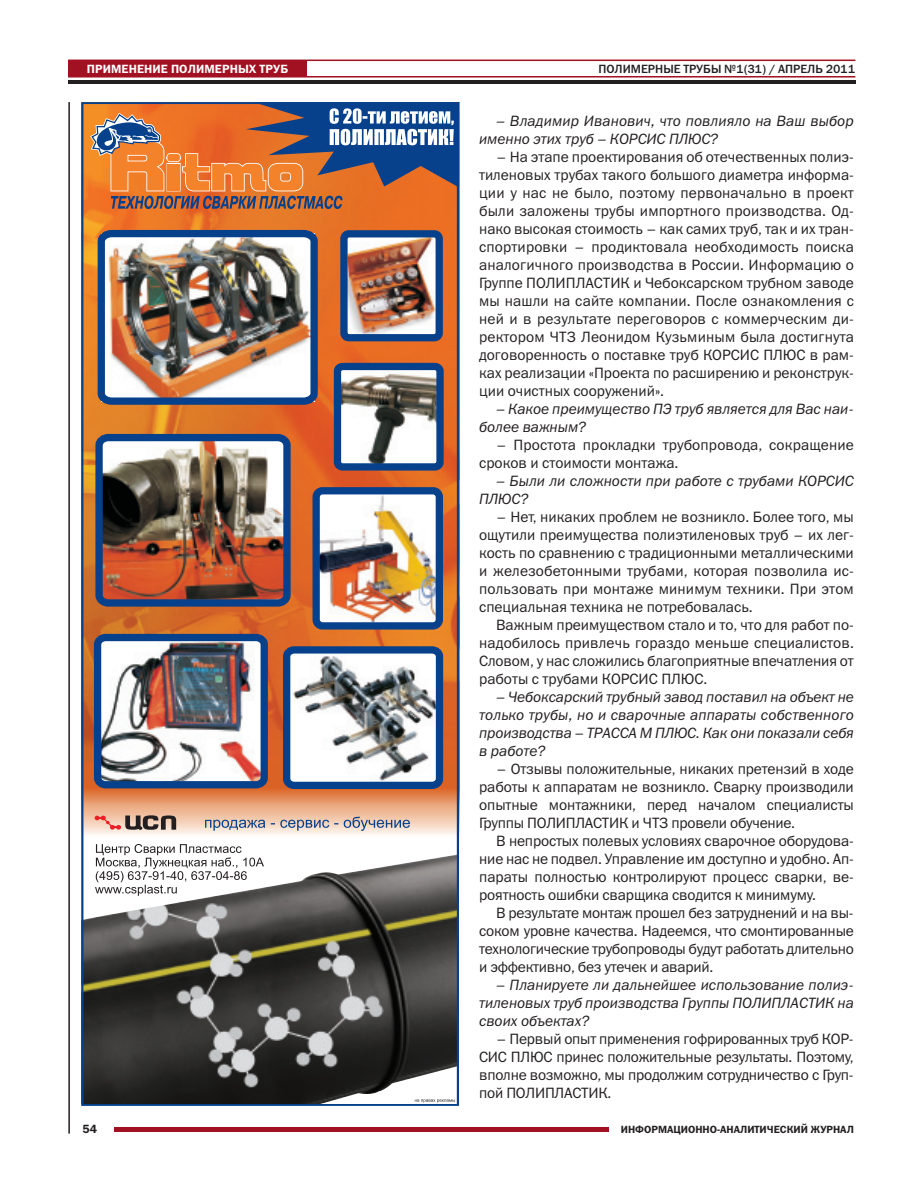
<style>
.page{position:relative;width:915px;height:1191px;background:#fff}
.page>*{position:absolute;margin:0;border:0;box-sizing:border-box;transform-origin:0 0}
.t1{font:15px/18px "Franklin Gothic Book C";letter-spacing:-.005em;color:#231f20;text-align:justify}
.t2{font:italic 15px/18px "Franklin Gothic Book C";color:#231f20}
.t3{font:12px "Franklin Gothic Medium C";color:#231f20}
.t4{font:12px "Franklin Gothic Demi C";letter-spacing:.01em;color:#fff}
.t5{font:12px "Franklin Gothic Demi C";color:#231f20}
.t6{font:10.5px "Franklin Gothic Demi C";color:#231f20}
</style>
<div class="page">
<hr style="left:68px;top:102px;width:2px;height:1031px;background:#231f20">
<hr style="left:114px;top:1127px;width:494px;height:4px;background:#a21121">
<hr style="left:68px;top:76px;width:787px;height:1px;background:#a21121">
<hr style="left:68px;top:60px;width:787px;height:1px;background:#a21121">
<hr style="left:68px;top:80px;width:787px;height:3px;background:#231f20">
<div style="left:68px;top:60px;width:238px;height:16px;background:#a21121"></div>
<img style="left:81px;top:102px;width:378px;height:1004px">
<svg style="left:279px;top:642px;width:167px;height:150px"></svg>
<svg style="left:88px;top:102px;width:371px;height:107px;background:#a6725a"></svg>
<p class="t4" style="left:87px;top:62px;width:203px">ПРИМЕНЕНИЕ ПОЛИМЕРНЫХ ТРУБ</p>
<p class="t3" style="left:598px;top:62px;width:258px">ПОЛИМЕРНЫЕ ТРУБЫ №1(31) / АПРЕЛЬ 2011</p>
<p class="t5" style="left:82px;top:1122px;width:16px">54</p>
<p class="t2" style="left:479px;top:112px;width:376px;text-indent:17px">– Владимир Иванович, что повлияло на Ваш выбор именно этих труб – КОРСИС ПЛЮС?</p>
<p class="t1" style="left:479px;top:148px;width:376px;text-indent:17px">– На этапе проектирования об отечественных полиэ&shy;тиленовых трубах такого большого диаметра информа&shy;ции у нас не было, поэтому первоначально в проект были заложены трубы импортного производства. Од&shy;нако высокая стоимость – как самих труб, так и их тран&shy;спортировки – продиктовала необходимость поиска аналогичного производства в России. Информацию о Группе ПОЛИПЛАСТИК и Чебоксарском трубном заводе мы нашли на сайте компании. После ознакомления с ней и в результате переговоров с коммерческим ди&shy;ректором ЧТЗ Леонидом Кузьминым была достигнута договоренность о поставке труб КОРСИС ПЛЮС в рам&shy;ках реализации «Проекта по расширению и реконструк&shy;ции очистных сооружений».</p>
<p class="t2" style="left:479px;top:400px;width:376px;text-indent:17px">– Какое преимущество ПЭ труб является для Вас наи&shy;более важным?</p>
<p class="t1" style="left:479px;top:436px;width:376px;text-indent:17px">– Простота прокладки трубопровода, сокращение сроков и стоимости монтажа.</p>
<p class="t2" style="left:479px;top:472px;width:376px;text-indent:17px">– Были ли сложности при работе с трубами КОРСИС<br>ПЛЮС?</p>
<p class="t1" style="left:479px;top:508px;width:376px;text-indent:17px">– Нет, никаких проблем не возникло. Более того, мы ощутили преимущества полиэтиленовых труб – их лег&shy;кость по сравнению с традиционными металлическими и железобетонными трубами, которая позволила ис&shy;пользовать при монтаже минимум техники. При этом специальная техника не потребовалась.</p>
<p class="t1" style="left:479px;top:616px;width:376px;text-indent:17px">Важным преимуществом стало и то, что для работ по&shy;надобилось привлечь гораздо меньше специалистов.<br>Словом, у нас сложились благоприятные впечатления от работы с трубами КОРСИС ПЛЮС.</p>
<p class="t2" style="left:479px;top:688px;width:376px;text-align:justify;text-indent:17px">– Чебоксарский трубный завод поставил на объект не только трубы, но и сварочные аппараты собственного производства – ТРАССА М ПЛЮС. Как они показали себя в работе?</p>
<p class="t1" style="left:479px;top:760px;width:376px;text-indent:17px">– Отзывы положительные, никаких претензий в ходе работы к аппаратам не возникло. Сварку производили опытные монтажники, перед началом специалисты Группы ПОЛИПЛАСТИК и ЧТЗ провели обучение.</p>
<p class="t1" style="left:479px;top:832px;width:376px;text-indent:17px">В непростых полевых условиях сварочное оборудова&shy;ние нас не подвел. Управление им доступно и удобно. Ап&shy;параты полностью контролируют процесс сварки, ве&shy;роятность ошибки сварщика сводится к минимуму.</p>
<p class="t1" style="left:479px;top:904px;width:376px;text-indent:17px">В результате монтаж прошел без затруднений и на вы&shy;соком уровне качества. Надеемся, что смонтированные технологические трубопроводы будут работать длительно и эффективно, без утечек и аварий.</p>
<p class="t2" style="left:479px;top:976px;width:376px;text-align:justify;text-indent:17px">– Планируете ли дальнейшее использование полиэ&shy;тиленовых труб производства Группы ПОЛИПЛАСТИК на своих объектах?</p>
<p class="t1" style="left:479px;top:1030px;width:376px;text-indent:17px">– Первый опыт применения гофрированных труб КОР-СИС ПЛЮС принес положительные результаты. Поэтому, вполне возможно, мы продолжим сотрудничество с Груп&shy;пой ПОЛИПЛАСТИК.</p>
<p class="t6" style="left:620px;top:1122px;width:234px">ИНФОРМАЦИОННО-АНАЛИТИЧЕСКИЙ ЖУРНАЛ</p>
</div>
